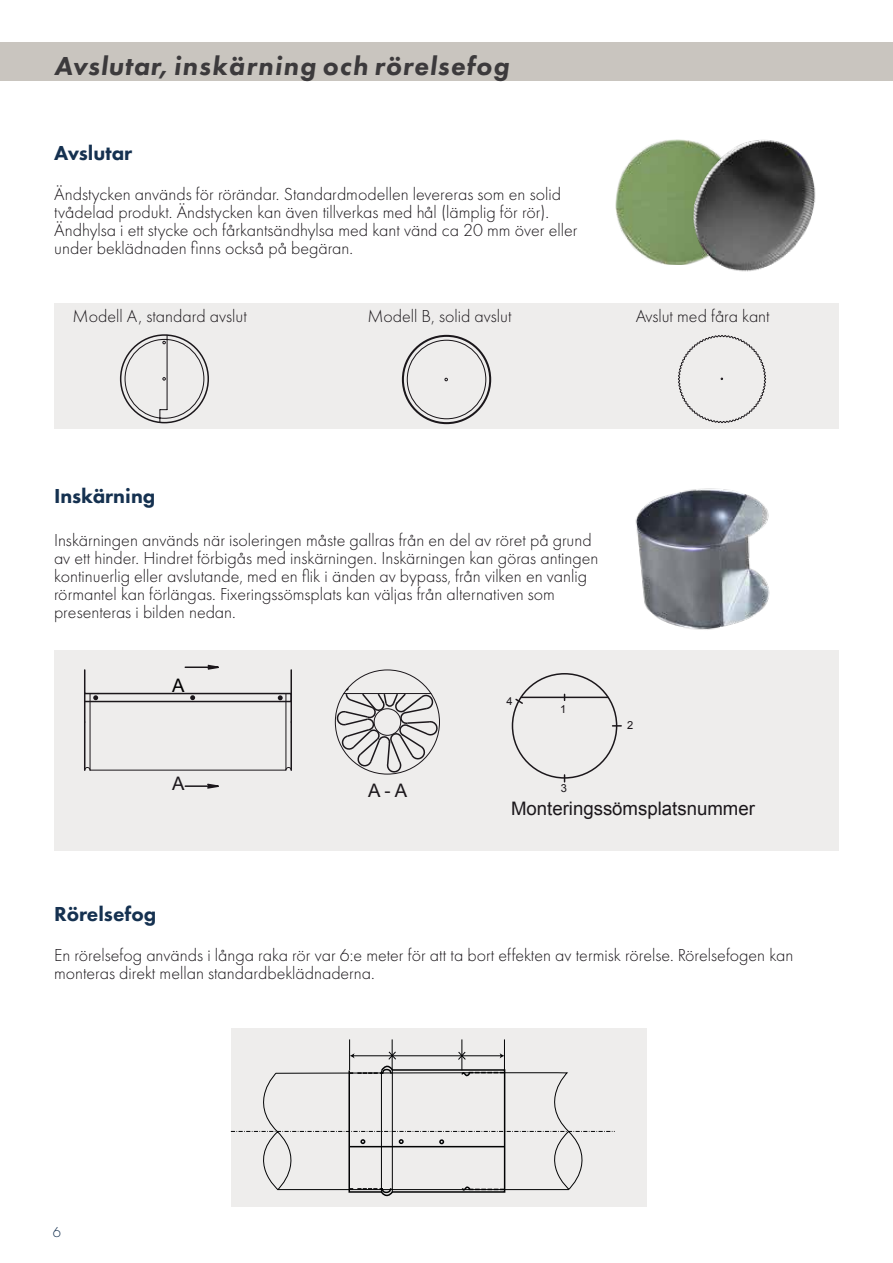
<style>
.page{position:relative;width:893px;height:1263px;background:#fff}
.page>*{position:absolute;margin:0;border:0;box-sizing:border-box;transform-origin:0 0}
.t1{font:italic 800 27px "Futura PT";letter-spacing:.04em;color:#3c3a3c}
.t2{font:800 21px "Futura PT";color:#153150}
.t3{font:18.6px "Arial";color:#1b171b}
.t4{font:18.6px "Arial";color:#000}
.t5{font:300 18px/18px "Futura PT";color:#1b171b}
.t6{font:300 15px "Futura PT";color:#153150}
.t7{font:11.1px "Arial";color:#1b171b}
</style>
<div class="page">
<div style="left:0;top:42px;width:893px;height:39px;background:#c9c5bf"></div>
<div style="left:54px;top:303px;width:785px;height:126px;background:#eeedec"></div>
<svg style="left:124px;top:334px;width:81px;height:90px"></svg>
<div style="left:402px;top:335px;width:89px;height:89px;border:2px solid #1b171b;border-radius:50%"></div>
<div style="left:407px;top:340px;width:79px;height:79px;border:1px solid #1b171b;border-radius:50%"></div>
<svg style="left:678px;top:335px;width:88px;height:88px"></svg>
<div style="left:54px;top:651px;width:785px;height:200px;background:#eeedec"></div>
<div style="left:231px;top:1028px;width:415px;height:179px;background:#eeedec"></div>
<hr style="left:349px;top:1039px;width:1px;height:31px;background:#020304">
<hr style="left:392px;top:1039px;width:1px;height:31px;background:#020304">
<hr style="left:462px;top:1039px;width:1px;height:31px;background:#020304">
<hr style="left:504px;top:1039px;width:1px;height:31px;background:#020304">
<svg style="left:231px;top:1051px;width:384px;height:146px"></svg>
<svg style="left:84px;top:664px;width:208px;height:107px"></svg>
<hr style="left:185px;top:666px;width:23px;height:2px;background:#1b171b">
<svg style="left:207px;top:783px;width:12px;height:6px"></svg>
<hr style="left:185px;top:785px;width:23px;height:2px;background:#1b171b">
<div style="left:512px;top:673px;width:105px;height:106px;border:2px solid #1b171b;border-radius:50%"></div>
<hr style="left:521px;top:697px;width:87px;height:1px;background:#1b171b">
<svg style="left:515px;top:697px;width:9px;height:8px"></svg>
<svg style="left:613px;top:725px;width:8px;height:2px"></svg>
<svg style="left:335px;top:686px;width:104px;height:88px"></svg>
<img style="left:616px;top:139px;width:65px;height:125px">
<img style="left:635px;top:488px;width:135px;height:142px">
<img style="left:681px;top:139px;width:135px;height:133px">
<h1 class="t1" style="left:54px;top:49px;width:457px">Avslutar, inskärning och rörelsefog</h1>
<p class="t2" style="left:54px;top:140px;width:80px">Avslutar</p>
<p class="t5" style="left:54px;top:185px;width:525px">Ändstycken används för rörändar. Standardmodellen levereras som en solid tvådelad produkt. Ändstycken kan även tillverkas med hål (lämplig för rör).<br>Ändhylsa i ett stycke och fårkantsändhylsa med kant vänd ca 20 mm över eller under beklädnaden finns också på begäran.</p>
<p class="t5" style="left:73px;top:307px;width:176px">Modell A, standard avslut</p>
<p class="t5" style="left:367px;top:307px;width:146px">Modell B, solid avslut</p>
<p class="t5" style="left:636px;top:307px;width:135px">Avslut med fåra kant</p>
<p class="t2" style="left:54px;top:483px;width:103px">Inskärning</p>
<p class="t5" style="left:54px;top:531px;width:546px">Inskärningen används när isoleringen måste gallras från en del av röret på grund av ett hinder. Hindret förbigås med inskärningen. Inskärningen kan göras antingen kontinuerlig eller avslutande, med en flik i änden av bypass, från vilken en vanlig rörmantel kan förlängas. Fixeringssömsplats kan väljas från alternativen som presenteras i bilden nedan.</p>
<p class="t4" style="left:172px;top:673px;width:14px">A</p>
<p class="t3" style="left:172px;top:771px;width:14px">A</p>
<p class="t3" style="left:368px;top:779px;width:41px">A - A</p>
<p class="t7" style="left:506px;top:694px;width:8px">4</p>
<p class="t7" style="left:560px;top:702px;width:8px">1</p>
<p class="t7" style="left:561px;top:781px;width:8px">3</p>
<p class="t7" style="left:627px;top:717px;width:8px">2</p>
<p class="t3" style="left:511px;top:796px;width:245px">Monteringssömsplatsnummer</p>
<p class="t2" style="left:54px;top:900px;width:104px">Rörelsefog</p>
<p class="t5" style="left:54px;top:946px;width:741px">En rörelsefog används i långa raka rör var 6:e meter för att ta bort effekten av termisk rörelse. Rörelsefogen kan monteras direkt mellan standardbeklädnaderna.</p>
<p class="t6" style="left:53px;top:1223px;width:10px">6</p>
</div>
